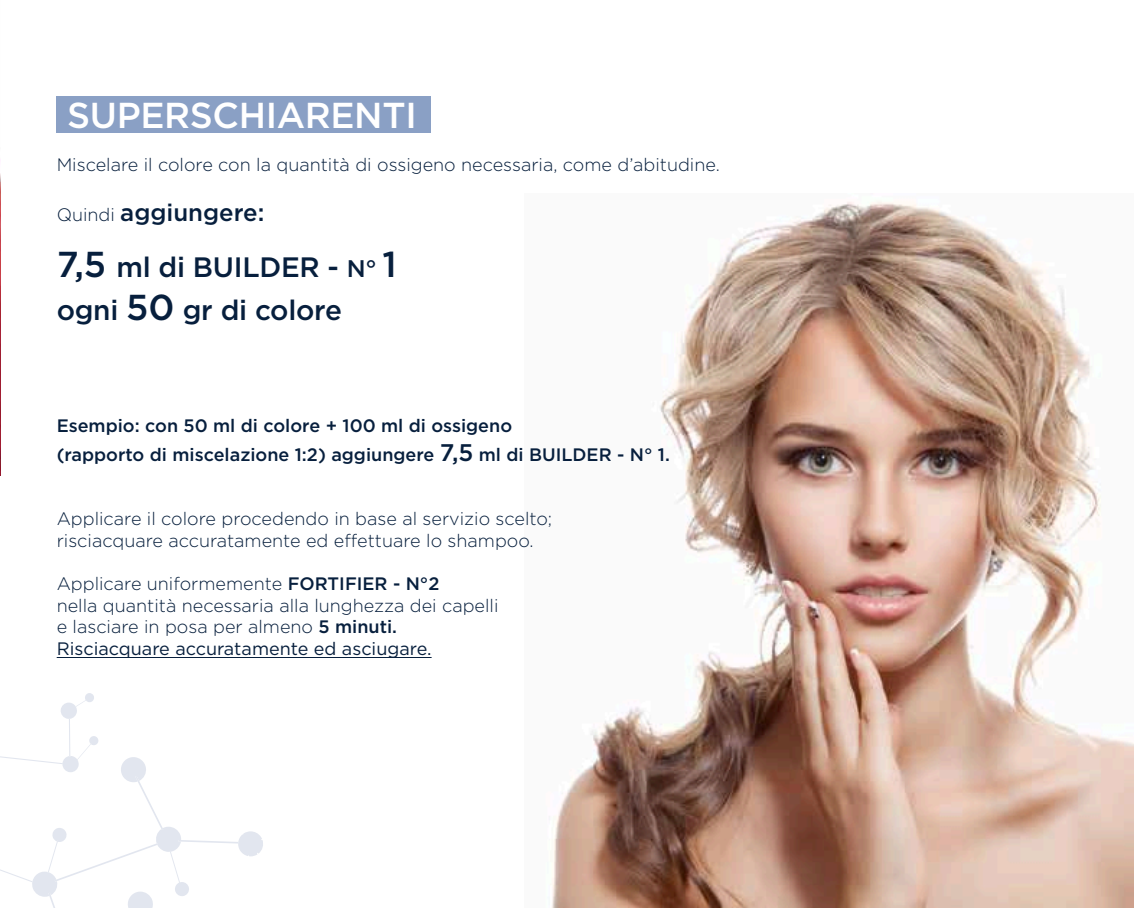
<style>
.page{position:relative;width:1134px;height:908px;background:#fff}
.page>*{position:absolute;margin:0;border:0;box-sizing:border-box;transform-origin:0 0}
.t1{font:500 36px "Gotham HTF";letter-spacing:-.01em;color:#fff}
.t2{font:500 28px/43.2px "Gotham HTF";letter-spacing:-.01em;color:#071f3d}
.t3{font:500 24px "Gotham HTF";color:#071f3d}
.t4{font:300 18px/21.6px "Gotham HTF";color:#071f3d}
.t5{font:500 18px/28.8px "Gotham HTF";color:#071f3d}
.s1{font-weight:300;font-size:18px}
.s2{font-size:36px}
.s3{font-size:24px}
.s4{font-weight:500}
.s5{font-weight:400}
</style>
<div class="page">
<div style="left:57px;top:96px;width:374px;height:37px;background:#8aa0c5"></div>
<img style="left:0;top:159px;width:1px;height:313px">
<img style="left:552px;top:201px;width:582px;height:706px">
<svg style="left:0;top:693px;width:263px;height:214px"></svg>
<hr style="left:57px;top:656px;width:375px;height:1px;background:#071f3d">
<h1 class="t1" style="left:67px;top:94px;width:351px">SUPERSCHIARENTI</h1>
<p class="t4" style="left:57px;top:153px;width:665px">Miscelare il colore con la quantità di ossigeno necessaria, come d’abitudine.</p>
<h3 class="t3" style="left:57px;top:199px;width:209px"><span class="s1">Quindi</span> aggiungere:</h3>
<h2 class="t2" style="left:57px;top:244px;width:342px"><span class="s2">7,5</span> ml di BUILDER - <span class="s3">N°</span> <span class="s2">1 </span>ogni <span class="s2">50</span> gr di colore</h2>
<p class="t5" style="left:57px;top:410px;width:615px">Esempio: con 50 ml di colore + 100 ml di ossigeno<br>(rapporto di miscelazione 1:2) aggiungere <span class="s3">7,5</span> ml di BUILDER - N° 1.</p>
<p class="t4" style="left:57px;top:507px;width:497px">Applicare il colore procedendo in base al servizio scelto; risciacquare accuratamente ed effettuare lo shampoo.</p>
<p class="t4" style="left:57px;top:572px;width:443px">Applicare uniformemente <span class="s4">FORTIFIER - N°2<br></span>nella quantità necessaria alla lunghezza dei capelli e lasciare in posa per almeno <span class="s4">5 minuti.<br></span><span class="s5">Risciacquare accuratamente ed asciugare.</span></p>
</div>
